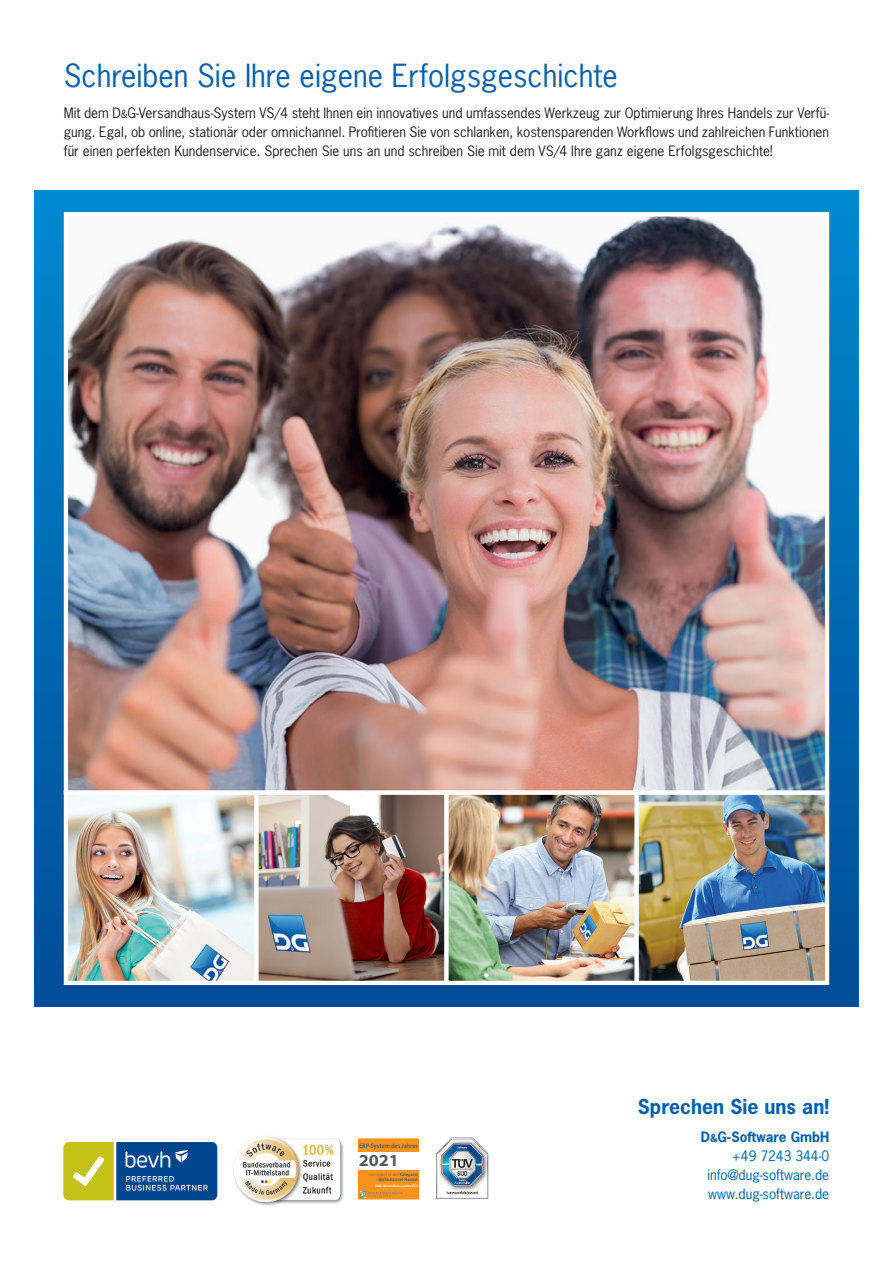
<style>
.page{position:relative;width:893px;height:1263px;background:#fff}
.page>*{position:absolute;margin:0;border:0;box-sizing:border-box;transform-origin:0 0}
.t1{font:30px "News Gothic Std";color:#015fa8}
.t2{font:700 19.5px "News Gothic Std";color:#015fa8}
.t3{font:700 semi-expanded 16.8px "Myriad Pro";color:#57585a}
.t4{font:13.5px/19px "News Gothic Std";color:#231f20;text-align:justify}
.t5{font:13.5px/19px "News Gothic Std";color:#015fa8;text-align:right}
.t6{font:600 semi-condensed 6.6px "Myriad Pro";color:#57585a}
.t7{font:600 semi-condensed 4.65px/4.9px "Myriad Pro";color:#57585a;text-align:right}
.t8{font:600 semi-condensed 3.45px "Myriad Pro";color:#fff}
.s1{font-size:10.5px}
.s2{font-weight:300;font-stretch:normal}
.s3{font-weight:700}
.s4{font-weight:700;font-size:10.5px}
</style>
<div class="page">
<div style="left:34px;top:191px;width:825px;height:815px;background:linear-gradient(to bottom,#0089ce,#014c97)"></div>
<img style="left:259px;top:795px;width:185px;height:185px">
<div style="left:254px;top:790px;width:195px;height:195px;border:4px solid #fff"></div>
<img style="left:449px;top:795px;width:375px;height:185px">
<div style="left:444px;top:790px;width:195px;height:195px;border:4px solid #fff"></div>
<img style="left:69px;top:795px;width:184px;height:185px">
<div style="left:64px;top:790px;width:194px;height:195px;border:4px solid #fff"></div>
<div style="left:635px;top:790px;width:194px;height:195px;border:4px solid #fff"></div>
<img style="left:69px;top:217px;width:755px;height:573px">
<div style="left:64px;top:212px;width:765px;height:583px;border:4px solid #fff"></div>
<svg style="left:63px;top:1142px;width:154px;height:58px;background:#588077"></svg>
<img style="left:233px;top:1136px;width:111px;height:70px">
<div style="left:358px;top:1138px;width:61px;height:61px;background:#f7931d"></div>
<div style="left:358px;top:1152px;width:61px;height:18px;background:#fff"></div>
<svg style="left:360px;top:1191px;width:42px;height:7px"></svg>
<svg style="left:436px;top:1138px;width:52px;height:61px"></svg>
<h1 class="t1" style="left:64px;top:57px;width:556px">Schreiben Sie Ihre eigene Erfolgsgeschichte</h1>
<p class="t4" style="left:64px;top:103px;width:767px">Mit dem D<span class="s1">&amp;</span>G-Versandhaus-System VS/4 steht Ihnen ein innovatives und umfassendes Werkzeug zur Optimierung Ihres Handels zur Verfü&shy;gung. Egal, ob online, stationär oder omnichannel. Profitieren Sie von schlanken, kostensparenden Workflows und zahlreichen Funktionen für einen perfekten Kundenservice. Sprechen Sie uns an und schreiben Sie mit dem VS/4 Ihre ganz eigene Erfolgsgeschichte!</p>
<p class="t6" style="left:359px;top:1142px;width:60px">ERP-System des Jahres</p>
<p class="t3" style="left:359px;top:1151px;width:42px">2021</p>
<p class="t7" style="left:369px;top:1172px;width:51px"><span class="s2">nominiert in der</span> Kategorie<br>Multichannel-Handel</p>
<p class="t8" style="left:376px;top:1183px;width:44px">D&amp;G-Versandhaussystem VS/4</p>
<h2 class="t2" style="left:638px;top:1094px;width:193px">Sprechen Sie uns an!</h2>
<p class="t5" style="left:701px;top:1127px;width:130px"><span class="s3">D</span><span class="s4">&amp;</span><span class="s3">G-Software GmbH </span>+49 7243 344-0 info@dug-software.de www.dug-software.de</p>
</div>
